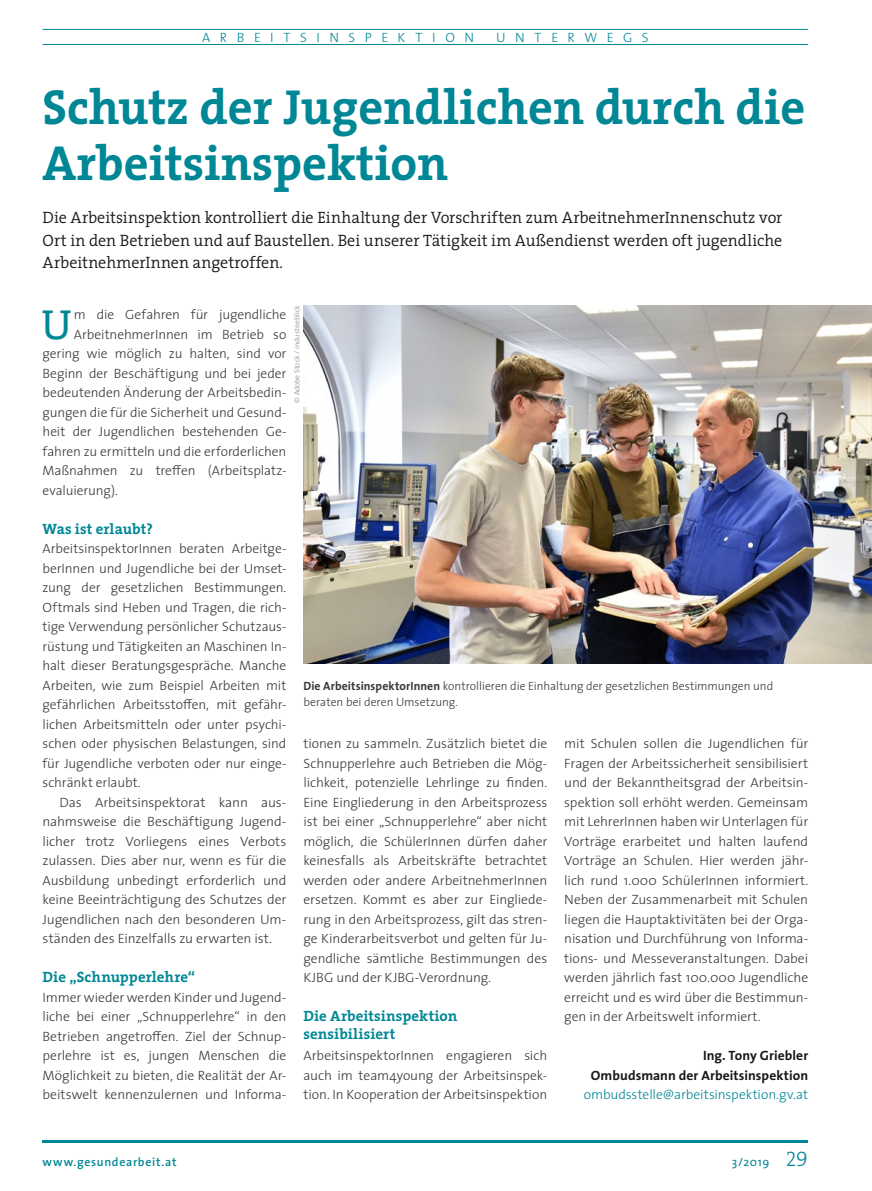
<style>
.page{position:relative;width:872px;height:1191px;background:#fff}
.page>*{position:absolute;margin:0;border:0;box-sizing:border-box;transform-origin:0 0}
.t1{font:700 49.5px/55.5px "The Serif";color:#008795}
.t2{font:42.45px "The Serif";color:#008795}
.t3{font:300 16.5px/22.5px "The Serif";color:#1a171c;text-align:justify}
.t4{font:700 15px/18px "The Serif";letter-spacing:.005em;color:#008795}
.t5{font:300 13.5px/19.5px "The Sans";letter-spacing:-.005em;color:#38373a;text-align:justify}
.t6{font:700 13.5px/19.5px "The Sans";letter-spacing:.005em;color:#1a171c;text-align:right}
.t7{font:300 13.5px "The Sans";letter-spacing:-.005em;color:#008795}
.t8{font:300 13.5px "The Sans";letter-spacing:.71em;color:#008795}
.t9{font:300 13.5px "The Sans";letter-spacing:.705em;color:#008795}
.t10{font:300 12px/16.5px "The Sans";letter-spacing:-.005em;color:#38373a}
.t11{font:600 12px "The Sans";letter-spacing:.06em;color:#008795}
.t12{font:12px "The Sans";color:#008795}
.t13{font:300 7.5px "The Sans";color:#888785}
.s1{font-weight:700}
.s2{font-family:"The Serif Light Caps";font-size:21px}
</style>
<div class="page">
<hr style="left:43px;top:1140px;width:765px;height:2px;background:#008795">
<hr style="left:43px;top:29px;width:765px;height:1px;background:#008795">
<hr style="left:43px;top:44px;width:765px;height:1px;background:#008795">
<img style="left:304px;top:305px;width:568px;height:358px">
<p class="t8" style="left:202px;top:26px;width:274px">ARBEITSINSPEKTION</p>
<p class="t9" style="left:496px;top:26px;width:154px">UNTERWEGS</p>
<h1 class="t1" style="left:43px;top:78px;width:764px">Schutz der Jugendlichen durch die<br>Arbeitsinspektion</h1>
<p class="t3" style="left:43px;top:206px;width:741px">Die Arbeitsinspektion kontrolliert die Einhaltung der Vorschriften zum ArbeitnehmerInnenschutz vor Ort in den Betrieben und auf Baustellen. Bei unserer Tätigkeit im Außendienst werden oft jugendliche ArbeitnehmerInnen angetroffen.</p>
<h2 class="t2" style="left:41px;top:289px;width:32px">U</h2>
<p class="t5" style="left:74px;top:304px;width:214px">m die Gefahren für jugendliche</p>
<p class="t5" style="left:74px;top:324px;width:214px">ArbeitnehmerInnen im Betrieb so</p>
<p class="t5" style="left:43px;top:343px;width:245px">gering wie möglich zu halten, sind vor</p>
<p class="t5" style="left:43px;top:363px;width:245px">Beginn der Beschäftigung und bei jeder</p>
<p class="t5" style="left:43px;top:382px;width:245px">bedeutenden Änderung der Arbeitsbedin-</p>
<p class="t5" style="left:43px;top:402px;width:245px">gungen die für die Sicherheit und Gesund-</p>
<p class="t5" style="left:43px;top:421px;width:245px">heit der Jugendlichen bestehenden Ge-</p>
<p class="t5" style="left:43px;top:441px;width:245px">fahren zu ermitteln und die erforderlichen</p>
<p class="t5" style="left:43px;top:460px;width:245px">Maßnahmen zu treffen (Arbeitsplatz-</p>
<p class="t5" style="left:43px;top:480px;width:77px">evaluierung).</p>
<p class="t4" style="left:43px;top:519px;width:112px">Was ist erlaubt?</p>
<p class="t5" style="left:43px;top:538px;width:245px">ArbeitsinspektorInnen beraten Arbeitge&shy;berInnen und Jugendliche bei der Umset&shy;zung der gesetzlichen Bestimmungen.<br>Oftmals sind Heben und Tragen, die rich&shy;tige Verwendung persönlicher Schutzaus&shy;rüstung und Tätigkeiten an Maschinen In&shy;halt dieser Beratungsgespräche. Manche Arbeiten, wie zum Beispiel Arbeiten mit gefährlichen Arbeitsstoffen, mit gefähr&shy;lichen Arbeitsmitteln oder unter psychi&shy;schen oder physischen Belastungen, sind für Jugendliche verboten oder nur einge&shy;schränkt erlaubt.</p>
<p class="t5" style="left:43px;top:792px;width:245px;text-indent:17px">Das Arbeitsinspektorat kann aus&shy;nahmsweise die Beschäftigung Jugend&shy;licher trotz Vorliegens eines Verbots zulassen. Dies aber nur, wenn es für die Ausbildung unbedingt erforderlich und keine Beeinträchtigung des Schutzes der Jugendlichen nach den besonderen Um&shy;ständen des Einzelfalls zu erwarten ist.</p>
<p class="t4" style="left:43px;top:968px;width:154px">Die „Schnupperlehre“</p>
<p class="t5" style="left:43px;top:987px;width:245px">Immer wieder werden Kinder und Jugend&shy;liche bei einer „Schnupperlehre“ in den Betrieben angetroffen. Ziel der Schnup&shy;perlehre ist es, jungen Menschen die Möglichkeit zu bieten, die Realität der Ar&shy;beitswelt kennenzulernen und Informa-</p>
<p class="t13" style="left:291px;top:403px;width:99px;rotate:-90deg">© Adobe Stock / industrieblick</p>
<p class="t10" style="left:303px;top:677px;width:471px"><span class="s1">Die ArbeitsinspektorInnen</span> kontrollieren die Einhaltung der gesetzlichen Bestimmungen und beraten bei deren Umsetzung.</p>
<p class="t5" style="left:303px;top:733px;width:245px">tionen zu sammeln. Zusätzlich bietet die Schnupperlehre auch Betrieben die Mög&shy;lichkeit, potenzielle Lehrlinge zu finden.<br>Eine Eingliederung in den Arbeitsprozess ist bei einer „Schnupperlehre“ aber nicht möglich, die SchülerInnen dürfen daher keinesfalls als Arbeitskräfte betrachtet werden oder andere ArbeitnehmerInnen ersetzen. Kommt es aber zur Eingliede&shy;rung in den Arbeitsprozess, gilt das stren&shy;ge Kinderarbeitsverbot und gelten für Ju&shy;gendliche sämtliche Bestimmungen des KJBG und der KJBG-Verordnung.</p>
<p class="t4" style="left:303px;top:1007px;width:155px">Die Arbeitsinspektion sensibilisiert</p>
<p class="t5" style="left:303px;top:1045px;width:245px">ArbeitsinspektorInnen engagieren sich auch im team4young der Arbeitsinspek&shy;tion. In Kooperation der Arbeitsinspektion</p>
<p class="t5" style="left:564px;top:733px;width:245px">mit Schulen sollen die Jugendlichen für Fragen der Arbeitssicherheit sensibilisiert und der Bekanntheitsgrad der Arbeitsin&shy;spektion soll erhöht werden. Gemeinsam mit LehrerInnen haben wir Unterlagen für Vorträge erarbeitet und halten laufend Vorträge an Schulen. Hier werden jähr&shy;lich rund 1.000 SchülerInnen informiert.<br>Neben der Zusammenarbeit mit Schulen liegen die Hauptaktivitäten bei der Orga&shy;nisation und Durchführung von Informa&shy;tions- und Messeveranstaltungen. Dabei werden jährlich fast 100.000 Jugendliche erreicht und es wird über die Bestimmun&shy;gen in der Arbeitswelt informiert.</p>
<p class="t6" style="left:591px;top:1045px;width:219px">Ing. Tony Griebler<br>Ombudsmann der Arbeitsinspektion</p>
<p class="t7" style="left:584px;top:1083px;width:226px">ombudsstelle@arbeitsinspektion.gv.at</p>
<p class="t11" style="left:43px;top:1151px;width:136px">www.gesundearbeit.at</p>
<p class="t12" style="left:731px;top:1151px;width:78px">3/2019 <span class="s2">29</span></p>
</div>
